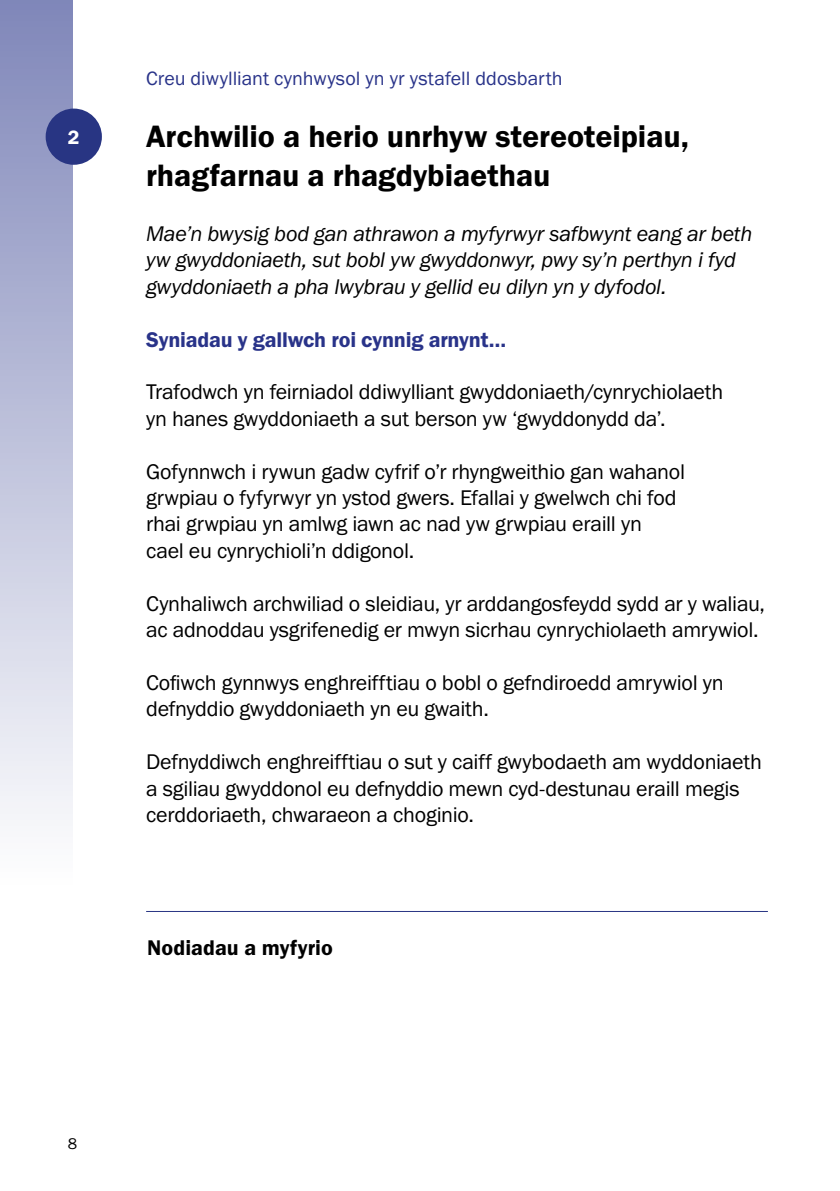
<style>
.page{position:relative;width:840px;height:1191px;background:#fff}
.page>*{position:absolute;margin:0;border:0;box-sizing:border-box;transform-origin:0 0}
.t1{font:32px/38.4px "Franklin Gothic URW Dem";letter-spacing:-.005em;color:#000}
.t2{font:22px/26.4px "Franklin Gothic URW Boo";letter-spacing:-.015em;color:#000}
.t3{font:22px/26.4px "Franklin Gothic URW Boo Ita";letter-spacing:-.015em;color:#000}
.t4{font:22px "Franklin Gothic URW Dem";letter-spacing:-.01em;color:#293389}
.t5{font:22px "Franklin Gothic URW Dem";color:#000}
.t6{font:20px "Franklin Gothic URW Boo";color:#293389}
.t7{font:20px "Franklin Gothic URW Dem";color:#fff}
.t8{font:16px "Franklin Gothic URW Boo";color:#000}
</style>
<div class="page">
<img style="left:0;top:0;width:72px;height:820px">
<div style="left:46px;top:109px;width:56px;height:56px;background:#283583;border-radius:50%"></div>
<hr style="left:146px;top:911px;width:621px;height:1px;background:#283583">
<p class="t7" style="left:68px;top:125px;width:13px">2</p>
<p class="t6" style="left:146px;top:66px;width:418px">Creu diwylliant cynhwysol yn yr ystafell ddosbarth</p>
<h1 class="t1" style="left:146px;top:117px;width:544px">Archwilio a herio unrhyw stereoteipiau, rhagfarnau a rhagdybiaethau</h1>
<p class="t3" style="left:146px;top:220px;width:607px">Mae’n bwysig bod gan athrawon a myfyrwyr safbwynt eang ar beth yw gwyddoniaeth, sut bobl yw gwyddonwyr, pwy sy’n perthyn i fyd gwyddoniaeth a pha lwybrau y gellid eu dilyn yn y dyfodol.</p>
<p class="t4" style="left:146px;top:326px;width:361px">Syniadau y gallwch roi cynnig arnynt…</p>
<p class="t2" style="left:146px;top:378px;width:578px">Trafodwch yn feirniadol ddiwylliant gwyddoniaeth/cynrychiolaeth yn hanes gwyddoniaeth a sut berson yw ‘gwyddonydd da’.</p>
<p class="t2" style="left:146px;top:457px;width:540px">Gofynnwch i rywun gadw cyfrif o’r rhyngweithio gan wahanol grwpiau o fyfyrwyr yn ystod gwers. Efallai y gwelwch chi fod rhai grwpiau yn amlwg iawn ac nad yw grwpiau eraill yn cael eu cynrychioli’n ddigonol.</p>
<p class="t2" style="left:146px;top:589px;width:620px">Cynhaliwch archwiliad o sleidiau, yr arddangosfeydd sydd ar y waliau, ac adnoddau ysgrifenedig er mwyn sicrhau cynrychiolaeth amrywiol.</p>
<p class="t2" style="left:146px;top:669px;width:579px">Cofiwch gynnwys enghreifftiau o bobl o gefndiroedd amrywiol yn defnyddio gwyddoniaeth yn eu gwaith.</p>
<p class="t2" style="left:146px;top:748px;width:617px">Defnyddiwch enghreifftiau o sut y caiff gwybodaeth am wyddoniaeth a sgiliau gwyddonol eu defnyddio mewn cyd-destunau eraill megis cerddoriaeth, chwaraeon a choginio.</p>
<p class="t5" style="left:147px;top:934px;width:187px">Nodiadau a myfyrio</p>
<p class="t8" style="left:68px;top:1133px;width:11px">8</p>
</div>
